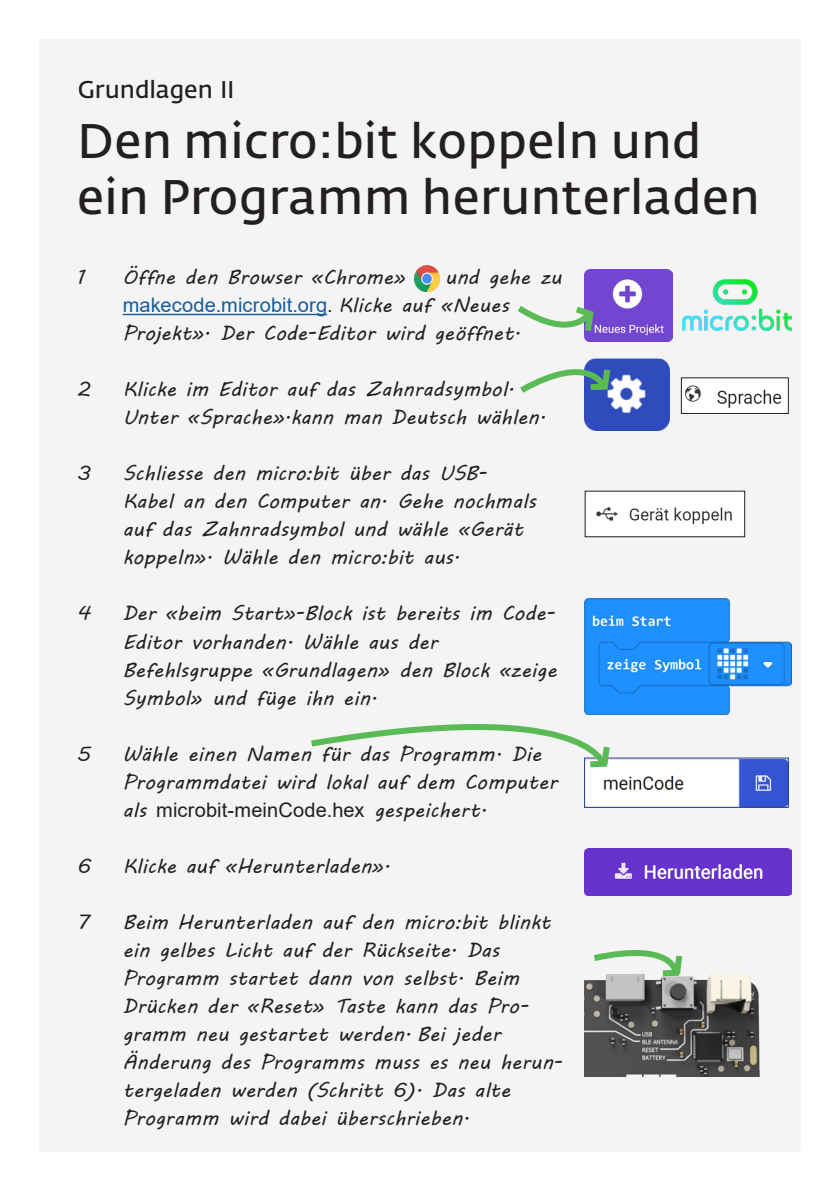
<style>
.page{position:relative;width:840px;height:1191px;background:#fff}
.page>*{position:absolute;margin:0;border:0;box-sizing:border-box;transform-origin:0 0}
.t1{font:600 48px/56px "Fedra Sans Std";letter-spacing:.01em;color:#231f20}
.t2{font:600 24px "Fedra Sans Std";letter-spacing:-.005em;color:#231f20}
.t3{font:20px/28px "MV Boli";letter-spacing:.015em;color:#231f20}
.t4{font:20px "Arial";letter-spacing:.005em;color:#175d9e}
.t5{font:20px "Arial";letter-spacing:.005em;color:#231f20}
.s1{color:#231f20}
.s2{font-family:"MV Boli";color:#231f20}
.s3{font-family:"MV Boli"}
</style>
<div class="page">
<div style="left:40px;top:40px;width:759px;height:1111px;background:#f4f4f4"></div>
<hr style="left:123px;top:314px;width:204px;height:1px;background:#175d9e">
<img style="left:584px;top:598px;width:207px;height:116px">
<img style="left:584px;top:849px;width:207px;height:46px">
<img style="left:585px;top:759px;width:201px;height:47px">
<div style="left:583px;top:757px;width:205px;height:51px;border:1px solid #253f8e"></div>
<img style="left:414px;top:266px;width:25px;height:25px">
<img style="left:682px;top:279px;width:109px;height:52px">
<img style="left:584px;top:359px;width:85px;height:72px">
<img style="left:584px;top:270px;width:87px;height:72px">
<img style="left:586px;top:492px;width:156px;height:43px">
<img style="left:584px;top:974px;width:176px;height:102px">
<svg style="left:587px;top:950px;width:98px;height:30px"></svg>
<svg style="left:520px;top:358px;width:93px;height:40px"></svg>
<img style="left:682px;top:379px;width:104px;height:33px">
<div style="left:680px;top:377px;width:108px;height:37px;border:1px solid #231f20"></div>
<svg style="left:518px;top:300px;width:79px;height:42px"></svg>
<svg style="left:311px;top:697px;width:302px;height:74px"></svg>
<p class="t2" style="left:78px;top:75px;width:158px">Grundlagen II</p>
<h1 class="t1" style="left:77px;top:114px;width:683px">Den micro:bit koppeln und ein Programm herunterladen</h1>
<p class="t3" style="left:77px;top:263px;width:10px">1</p>
<p class="t3" style="left:123px;top:263px;width:284px">Öffne den Browser «Chrome»</p>
<p class="t3" style="left:445px;top:263px;width:118px">und gehe zu</p>
<p class="t4" style="left:123px;top:291px;width:387px">makecode.microbit.org<span class="s1">.</span> <span class="s2">Klicke auf «Neues</span></p>
<p class="t3" style="left:123px;top:319px;width:399px">Projekt». Der Code-Editor wird geöffnet.</p>
<p class="t3" style="left:77px;top:375px;width:15px">2</p>
<p class="t3" style="left:123px;top:375px;width:425px">Klicke im Editor auf das Zahnradsymbol.<br>Unter «Sprache».kann man Deutsch wählen.</p>
<p class="t3" style="left:77px;top:459px;width:15px">3</p>
<p class="t3" style="left:123px;top:459px;width:414px">Schliesse den micro:bit über das USB-Kabel an den Computer an. Gehe nochmals auf das Zahnradsymbol und wähle «Gerät koppeln». Wähle den micro:bit aus.</p>
<p class="t3" style="left:77px;top:599px;width:15px">4</p>
<p class="t3" style="left:123px;top:599px;width:435px">Der «beim Start»-Block ist bereits im Code-Editor vorhanden. Wähle aus der Befehlsgruppe «Grundlagen» den Block «zeige Symbol» und füge ihn ein.</p>
<p class="t3" style="left:77px;top:739px;width:15px">5</p>
<p class="t3" style="left:123px;top:739px;width:435px">Wähle einen Namen für das Programm. Die<br>Programmdatei wird lokal auf dem Computer</p>
<p class="t5" style="left:123px;top:795px;width:365px"><span class="s3">als</span> microbit-meinCode.hex <span class="s3">gespeichert.</span></p>
<p class="t3" style="left:77px;top:851px;width:15px">6</p>
<p class="t3" style="left:123px;top:851px;width:269px">Klicke auf «Herunterladen».</p>
<p class="t3" style="left:77px;top:907px;width:13px">7</p>
<p class="t3" style="left:123px;top:907px;width:441px">Beim Herunterladen auf den micro:bit blinkt ein gelbes Licht auf der Rückseite. Das Programm startet dann von selbst. Beim Drücken der «Reset» Taste kann das Pro&shy;gramm neu gestartet werden. Bei jeder Änderung des Programms muss es neu herun&shy;tergeladen werden (Schritt 6). Das alte Programm wird dabei überschrieben.</p>
</div>
